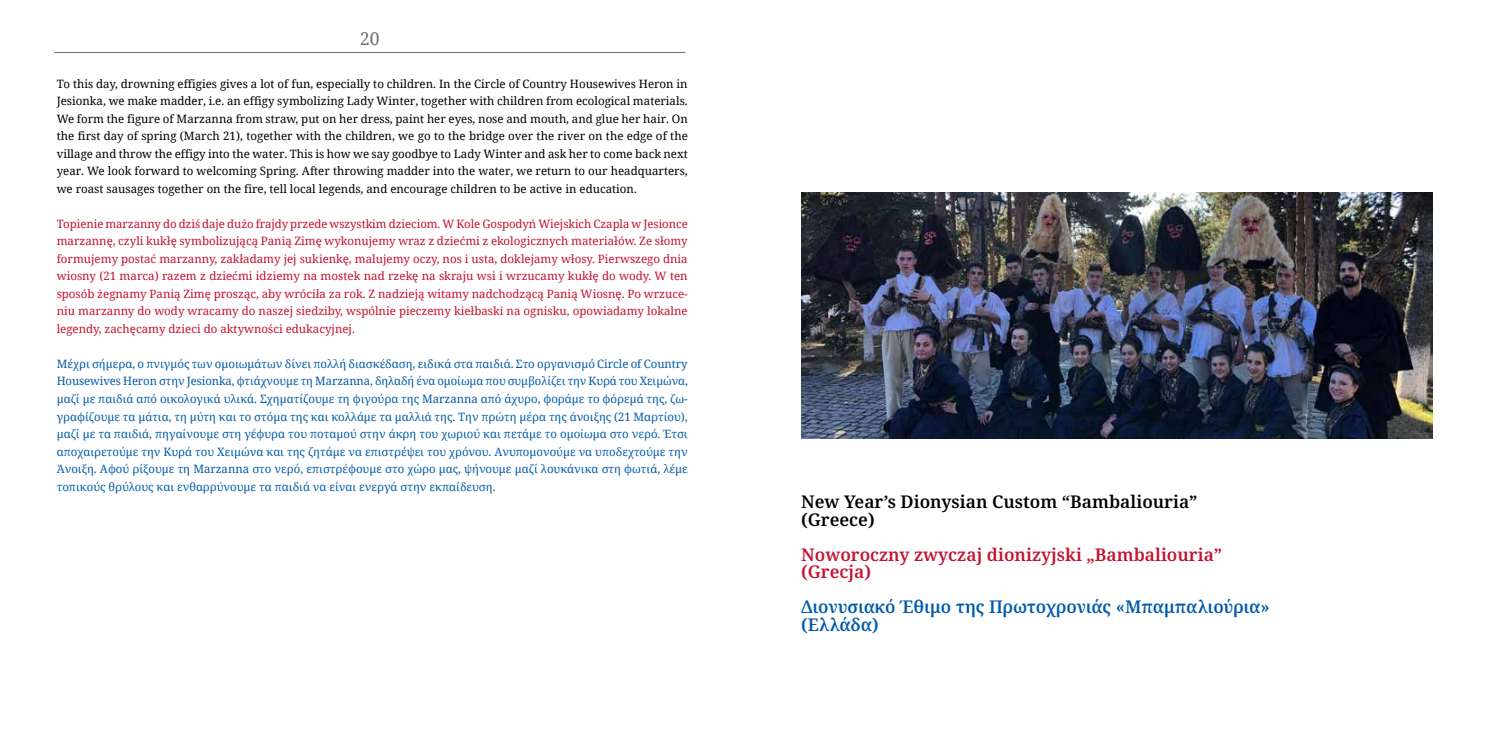
<style>
.page{position:relative;width:1489px;height:745px;background:#fff}
.page>*{position:absolute;margin:0;border:0;box-sizing:border-box;transform-origin:0 0}
.t1{font:600 17.5px/17.5px "Noto Serif";color:#005baa}
.t2{font:600 17.5px/17.5px "Noto Serif";color:#c4122f}
.t3{font:600 17.5px/17.5px "Noto Serif";color:#000}
.t4{font:17.5px "Noto Serif";color:#6d6e71}
.t5{font:11.5px/17.5px "Noto Serif";color:#005baa;text-align:justify}
.t6{font:11.5px/17.5px "Noto Serif";color:#000;text-align:justify}
.t7{font:11.5px/17.5px "Noto Serif";color:#c4122f;text-align:justify}
</style>
<div class="page">
<hr style="left:54px;top:52px;width:631px;height:1px;background:#6d6e71">
<img style="left:801px;top:193px;width:630px;height:245px">
<h1 class="t4" style="left:360px;top:27px;width:21px">20</h1>
<p class="t6" style="left:57px;top:74px;width:632px">To this day, drowning effigies gives a lot of fun, especially to children. In the Circle of Country Housewives Heron in Jesionka, we make madder, i.e. an effigy symbolizing Lady Winter, together with children from ecological materials.<br>We form the figure of Marzanna from straw, put on her dress, paint her eyes, nose and mouth, and glue her hair. On the first day of spring (March 21), together with the children, we go to the bridge over the river on the edge of the village and throw the effigy into the water. This is how we say goodbye to Lady Winter and ask her to come back next year. We look forward to welcoming Spring. After throwing madder into the water, we return to our headquarters, we roast sausages together on the fire, tell local legends, and encourage children to be active in education.</p>
<p class="t7" style="left:57px;top:214px;width:632px">Topienie marzanny do dziś daje dużo frajdy przede wszystkim dzieciom. W Kole Gospodyń Wiejskich Czapla w Jesionce marzannę, czyli kukłę symbolizującą Panią Zimę wykonujemy wraz z dziećmi z ekologicznych materiałów. Ze słomy formujemy postać marzanny, zakładamy jej sukienkę, malujemy oczy, nos i usta, doklejamy włosy. Pierwszego dnia wiosny (21 marca) razem z dziećmi idziemy na mostek nad rzekę na skraju wsi i wrzucamy kukłę do wody. W ten sposób żegnamy Panią Zimę prosząc, aby wróciła za rok. Z nadzieją witamy nadchodzącą Panią Wiosnę. Po wrzuce&shy;niu marzanny do wody wracamy do naszej siedziby, wspólnie pieczemy kiełbaski na ognisku, opowiadamy lokalne legendy, zachęcamy dzieci do aktywności edukacyjnej.</p>
<p class="t5" style="left:57px;top:354px;width:632px">Μέχρι σήμερα, ο πνιγμός των ομοιωμάτων δίνει πολλή διασκέδαση, ειδικά στα παιδιά. Στο οργανισμό Circle of Country Housewives Heron στην Jesionka, φτιάχνουμε τη Marzanna, δηλαδή ένα ομοίωμα που συμβολίζει την Κυρά του Χειμώνα, μαζί με παιδιά από οικολογικά υλικά. Σχηματίζουμε τη φιγούρα της Marzanna από άχυρο, φοράμε το φόρεμά της, ζω&shy;γραφίζουμε τα μάτια, τη μύτη και το στόμα της και κολλάμε τα μαλλιά της. Την πρώτη μέρα της άνοιξης (21 Μαρτίου), μαζί με τα παιδιά, πηγαίνουμε στη γέφυρα του ποταμού στην άκρη του χωριού και πετάμε το ομοίωμα στο νερό. Έτσι αποχαιρετούμε την Κυρά του Χειμώνα και της ζητάμε να επιστρέψει του χρόνου. Ανυπομονούμε να υποδεχτούμε την Άνοιξη. Αφού ρίξουμε τη Marzanna στο νερό, επιστρέφουμε στο χώρο μας, ψήνουμε μαζί λουκάνικα στη φωτιά, λέμε τοπικούς θρύλους και ενθαρρύνουμε τα παιδιά να είναι ενεργά στην εκπαίδευση.</p>
<h1 class="t3" style="left:801px;top:493px;width:398px">New Year’s Dionysian Custom “Bambaliouria” (Greece)</h1>
<h1 class="t2" style="left:801px;top:545px;width:422px">Noworoczny zwyczaj dionizyjski „Bambaliouria” (Grecja)</h1>
<h1 class="t1" style="left:801px;top:598px;width:470px">Διονυσιακό Έθιμο της Πρωτοχρονιάς «Μπαμπαλιούρια» (Ελλάδα)</h1>
</div>
